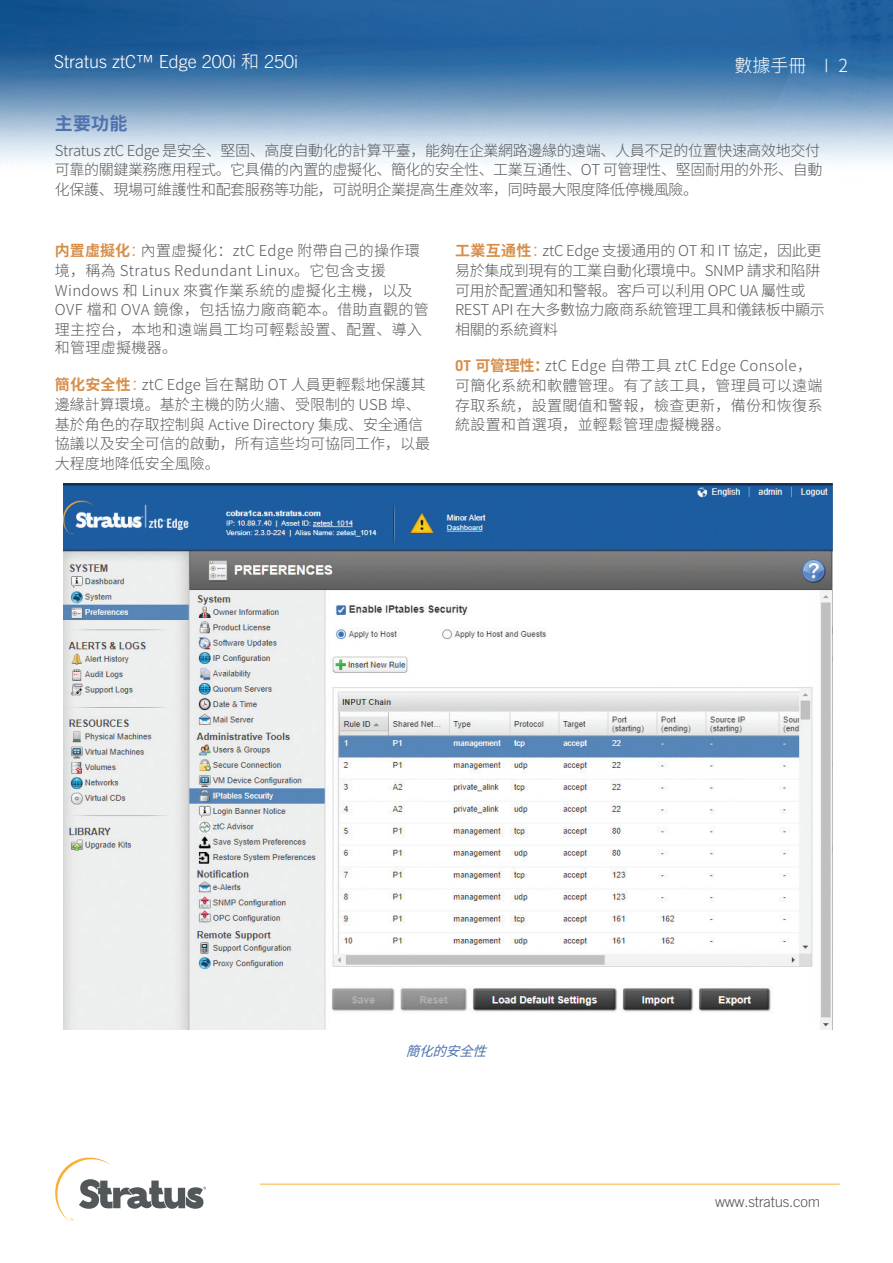
<style>
.page{position:relative;width:893px;height:1263px;background:#fff}
.page>*{position:absolute;margin:0;border:0;box-sizing:border-box;transform-origin:0 0}
.Header_-_Title{font:300 18px "Trade Gothic LT Std";color:#fff}
.Header_-_Title-2{font:300 18px "Noto Sans CJ Ksc";color:#fff}
.body_text{font:700 18px "Noto Sans CJ Ksc";color:#4f72ae}
.body_text-2{font:300 15px/19.5px "Noto Sans CJ Ksc";letter-spacing:.02em;color:#57585a}
.body_text-3{font:300 15px/19.5px "Noto Sans CJ Ksc";letter-spacing:-.025em;color:#57585a}
.body_text-4{font:300 15px/19.8px "Noto Sans CJ Ksc";color:#57585a}
.body_text-5{font:300 15px/19.8px "Noto Sans CJ Ksc";letter-spacing:-.02em;color:#57585a}
.t1{font:300 15px "Trade Gothic LT Std";letter-spacing:-.015em;color:#57585a}
.captions{font:italic 13.5px "Noto Sans CJ Ksc";color:#4f72ae}
.s1{font-family:"Noto Sans CJ Ksc"}
.s2{font-family:"Trade Gothic LT Std"}
.s3{font-weight:700;color:#d78e4a}
.s4{color:#d78e4a}
.s5{font-family:"Trade Gothic LT Std";font-weight:700;color:#d78e4a}
</style>
<div class="page">
<svg style="left:55px;top:1157px;width:151px;height:64px"></svg>
<hr style="left:260px;top:1184px;width:580px;height:1px;background:#fbb033">
<img style="left:0;top:0;width:893px;height:539px">
<img style="left:63px;top:484px;width:769px;height:545px">
<p class="Header_-_Title" style="left:54px;top:51px;width:245px">Stratus ztC™ Edge 200i <span class="s1">和</span> 250i</p>
<p class="Header_-_Title-2" style="left:734px;top:55px;width:115px">數據手冊 <span class="s2">|</span> 2</p>
<p class="body_text" style="left:55px;top:114px;width:74px">主要功能</p>
<p class="body_text-3" style="left:55px;top:141px;width:769px">Stratus ztC Edge 是安全、堅固、高度自動化的計算平臺，能夠在企業網路邊緣的遠端、人員不足的位置快速高效地交付可靠的關鍵業務應用程式。它具備的內置的虛擬化、簡化的安全性、工業互通性、OT 可管理性、堅固耐用的外形、自動化保護、現場可維護性和配套服務等功能，可説明企業提高生產效率，同時最大限度降低停機風險。</p>
<p class="body_text-2" style="left:55px;top:241px;width:375px"><span class="s3">内置虛擬化</span><span class="s4">：</span>內置虛擬化：ztC Edge 附帶自己的操作環境，稱為 Stratus Redundant Linux。它包含支援<br>Windows 和 Linux 來賓作業系統的虛擬化主機，以及<br>OVF 檔和 OVA 鏡像，包括協力廠商範本。借助直觀的管理主控台，本地和遠端員工均可輕鬆設置、配置、導入和管理虛擬機器。</p>
<p class="body_text-4" style="left:55px;top:375px;width:377px"><span class="s3">簡化安全性</span><span class="s4">：</span>ztC Edge 旨在幫助 OT 人員更輕鬆地保護其邊緣計算環境。基於主機的防火牆、受限制的 USB 埠、基於角色的存取控制與 Active Directory 集成、安全通信協議以及安全可信的啟動，所有這些均可協同工作，以最大程度地降低安全風險。</p>
<p class="body_text-5" style="left:455px;top:241px;width:371px"><span class="s3">工業互通性</span><span class="s4">：</span>ztC Edge 支援通用的 OT 和 IT 協定，因此更易於集成到現有的工業自動化環境中。SNMP 請求和陷阱可用於配置通知和警報。客戶可以利用 OPC UA 屬性或<br>REST API 在大多數協力廠商系統管理工具和儀錶板中顯示相關的系統資料</p>
<p class="body_text-2" style="left:455px;top:356px;width:369px"><span class="s5">OT</span> <span class="s3">可管理性：</span>ztC Edge 自帶工具 ztC Edge Console，可簡化系統和軟體管理。有了該工具，管理員可以遠端存取系統，設置閾值和警報，檢查更新，備份和恢復系統設置和首選項，並輕鬆管理虛擬機器。</p>
<p class="captions" style="left:406px;top:1044px;width:93px">簡化的安全性</p>
<p class="t1" style="left:715px;top:1193px;width:107px">www.stratus.com</p>
</div>
